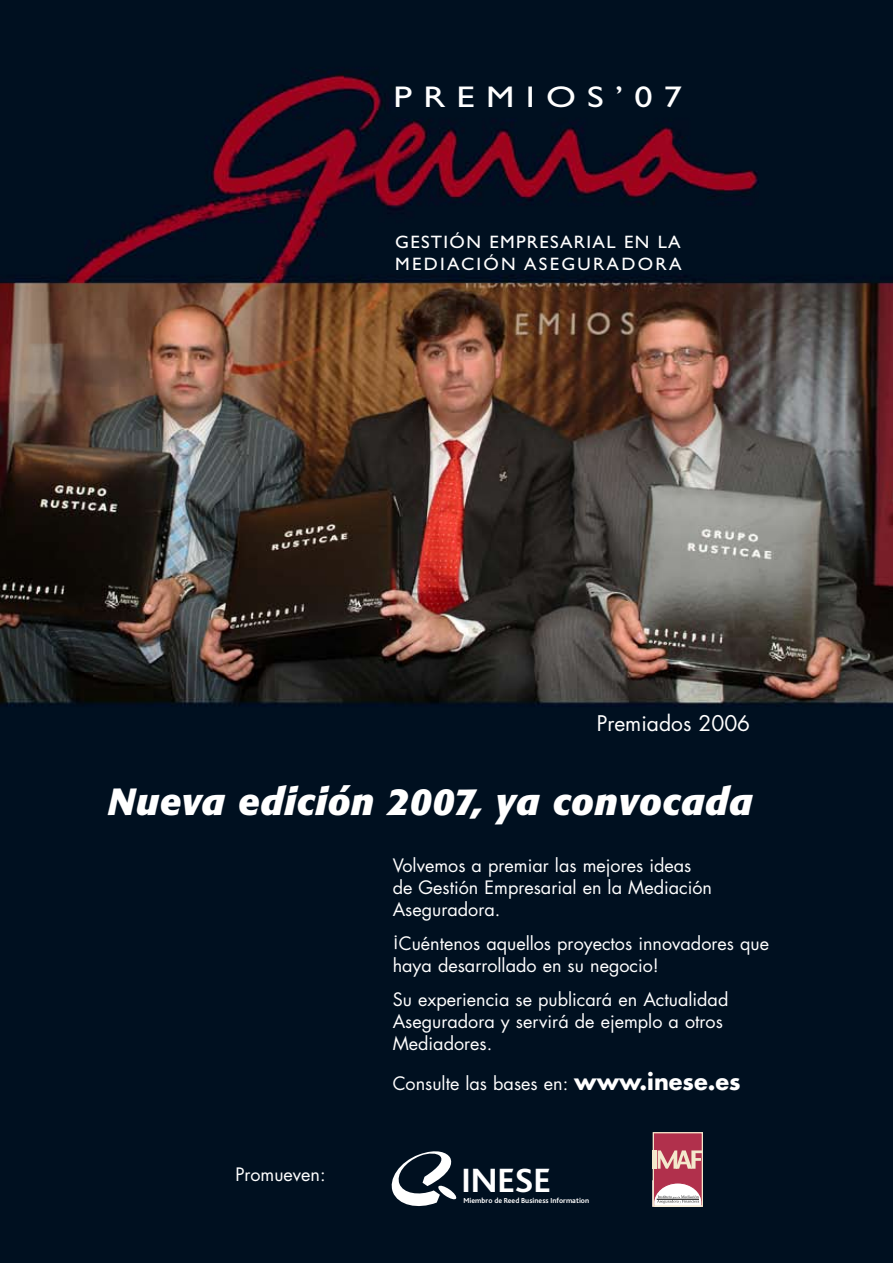
<style>
.page{position:relative;width:893px;height:1263px;background:#fff}
.page>*{position:absolute;margin:0;border:0;box-sizing:border-box;transform-origin:0 0}
.t1{font:italic 700 37.5px "Formata";letter-spacing:.015em;color:#fff}
.t2{font:700 35.25px "Bliss";color:#fff;scale:1.04 1}
.t3{font:30px "Gill Sans";letter-spacing:.31em;color:#fff;scale:1.21 1}
.t4{font:21px "Futura";color:#fff}
.t5{font:18px/21.8px "Futura";color:#fff}
.t6{font:18px/22.5px "Gill Sans";letter-spacing:.12em;color:#fff;text-align:right;scale:1.04 1}
.t7{font:18px "Gill Sans";letter-spacing:.1em;color:#fff;scale:1.04 1}
.t8{font:700 7.65px "Bliss";color:#fff}
.s1{font-weight:700;font-size:22.5px}
</style>
<div class="page">
<img style="left:0;top:0;width:893px;height:1263px">
<svg style="left:391px;top:1148px;width:66px;height:62px"></svg>
<svg style="left:655px;top:1134px;width:46px;height:71px"></svg>
<hr style="left:657px;top:1199px;width:42px;height:1px;background:#000">
<div style="left:653px;top:1132px;width:50px;height:75px;border:1px solid #f3e8cc"></div>
<h3 class="t3" style="left:394px;top:80px;width:240px">PREMIOS’07</h3>
<p class="t7" style="left:395px;top:231px;width:103px">GESTIÓN EMPRES</p>
<p class="t6" style="left:395px;top:230px;width:277px">ARIAL EN LA<br>MEDIACIÓN ASEGURADORA</p>
<p class="t4" style="left:597px;top:708px;width:155px">Premiados 2006</p>
<h1 class="t1" style="left:108px;top:778px;width:646px">Nueva edición 2007, ya convocada</h1>
<p class="t5" style="left:235px;top:1163px;width:92px">Promueven:</p>
<p class="t5" style="left:393px;top:855px;width:321px">Volvemos a premiar las mejores ideas de Gestión Empresarial en la Mediación<br>Aseguradora.</p>
<p class="t5" style="left:393px;top:932px;width:378px">¡Cuéntenos aquellos proyectos innovadores que haya desarrollado en su negocio!</p>
<p class="t5" style="left:393px;top:989px;width:337px">Su experiencia se publicará en Actualidad<br>Aseguradora y servirá de ejemplo a otros<br>Mediadores.</p>
<p class="t5" style="left:393px;top:1072px;width:350px">Consulte las bases en: <span class="s1">www.inese.es</span></p>
<h2 class="t2" style="left:461px;top:1162px;width:87px">INESE</h2>
<p class="t8" style="left:463px;top:1196px;width:127px">Miembro de Reed Business Information</p>
</div>
